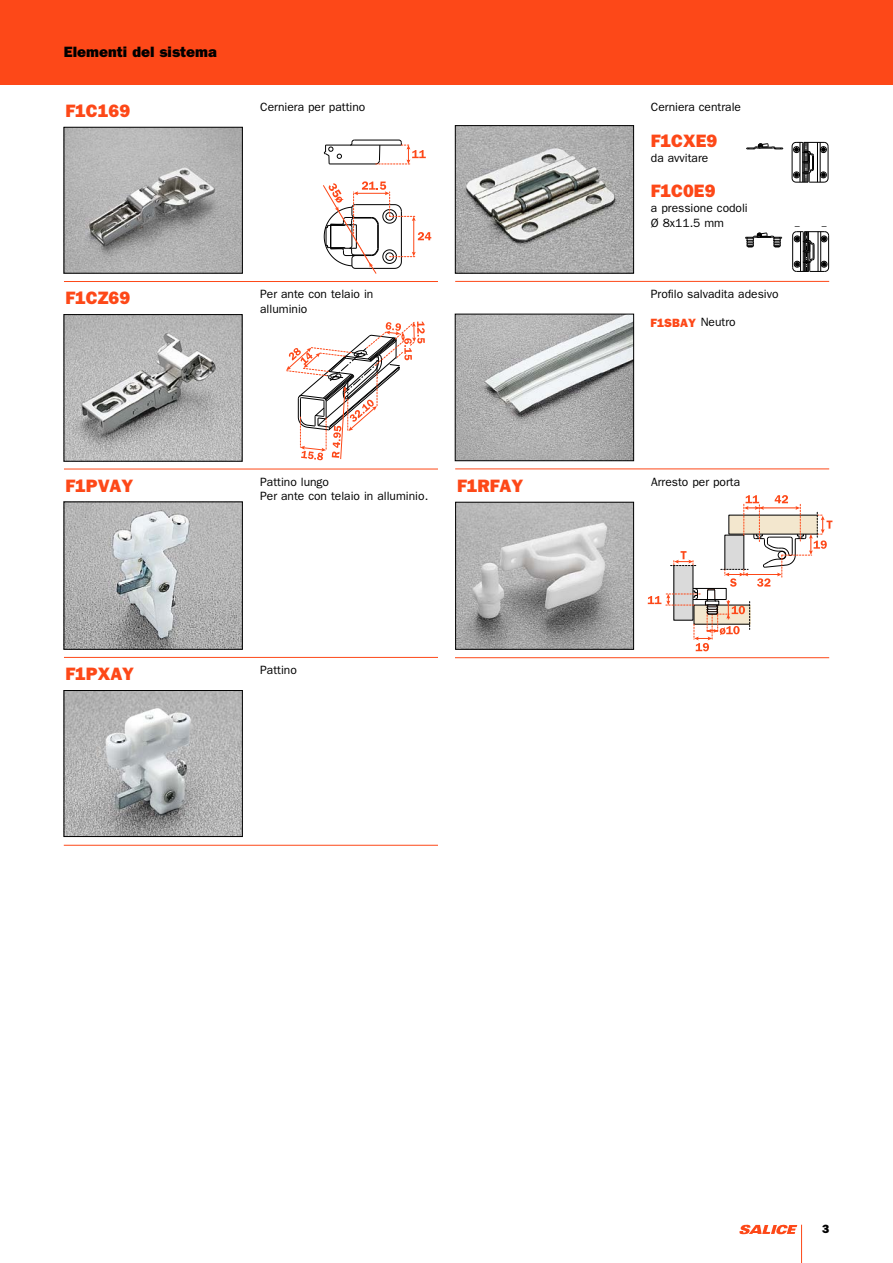
<style>
.page{position:relative;width:893px;height:1263px;background:#fff}
.page>*{position:absolute;margin:0;border:0;box-sizing:border-box;transform-origin:0 0}
.t1{font:18px "ITC Franklin Gothic Std Hvy";color:#fd4818}
.t2{font:15px "ITC Franklin Gothic Std Hvy";color:#000}
.t3{font:12px/14.4px "ITC Franklin Gothic Std";color:#000}
.t4{font:12px "ITC Franklin Gothic Std Hvy";color:#fd4818}
.t5{font:12px "ITC Franklin Gothic Std Hvy";color:#000}
.s1{font-family:"ITC Franklin Gothic Std";color:#000}
</style>
<div class="page">
<div style="left:0;top:0;width:893px;height:85px;background:#fd4818"></div>
<hr style="left:64px;top:281px;width:374px;height:1px;background:#fd4818">
<hr style="left:64px;top:469px;width:374px;height:1px;background:#fd4818">
<hr style="left:64px;top:657px;width:374px;height:1px;background:#fd4818">
<img style="left:66px;top:316px;width:175px;height:144px">
<div style="left:64px;top:314px;width:179px;height:148px;border:1px solid #000"></div>
<img style="left:66px;top:503px;width:175px;height:145px">
<div style="left:64px;top:501px;width:179px;height:149px;border:1px solid #000"></div>
<img style="left:66px;top:692px;width:175px;height:143px">
<div style="left:64px;top:690px;width:179px;height:147px;border:1px solid #000"></div>
<img style="left:457px;top:127px;width:175px;height:145px">
<div style="left:455px;top:125px;width:179px;height:149px;border:1px solid #000"></div>
<img style="left:66px;top:129px;width:175px;height:143px">
<div style="left:64px;top:127px;width:179px;height:147px;border:1px solid #000"></div>
<svg style="left:323px;top:181px;width:108px;height:92px"></svg>
<svg style="left:324px;top:139px;width:102px;height:26px"></svg>
<svg style="left:286px;top:321px;width:139px;height:139px"></svg>
<svg style="left:792px;top:231px;width:37px;height:41px"></svg>
<svg style="left:746px;top:143px;width:37px;height:7px"></svg>
<svg style="left:745px;top:232px;width:37px;height:16px"></svg>
<hr style="left:455px;top:281px;width:374px;height:1px;background:#fd4818">
<hr style="left:455px;top:468px;width:374px;height:1px;background:#fd4818">
<img style="left:457px;top:316px;width:175px;height:143px">
<div style="left:455px;top:314px;width:179px;height:147px;border:1px solid #000"></div>
<img style="left:457px;top:504px;width:175px;height:144px">
<div style="left:455px;top:502px;width:179px;height:148px;border:1px solid #000"></div>
<svg style="left:648px;top:495px;width:184px;height:156px"></svg>
<hr style="left:64px;top:845px;width:374px;height:1px;background:#fd4818">
<hr style="left:455px;top:657px;width:374px;height:1px;background:#fd4818">
<svg style="left:791px;top:141px;width:38px;height:42px"></svg>
<hr style="left:801px;top:1225px;width:1px;height:38px;background:#fd4818">
<svg style="left:739px;top:1225px;width:58px;height:9px"></svg>
<p class="t2" style="left:64px;top:43px;width:155px">Elementi del sistema</p>
<h1 class="t1" style="left:65px;top:100px;width:66px">F1C169</h1>
<p class="t3" style="left:260px;top:100px;width:107px">Cerniera per pattino</p>
<p class="t3" style="left:651px;top:100px;width:92px">Cerniera centrale</p>
<h1 class="t1" style="left:651px;top:130px;width:68px">F1CXE9</h1>
<h1 class="t1" style="left:651px;top:181px;width:66px">F1C0E9</h1>
<p class="t3" style="left:651px;top:150px;width:59px">da avvitare</p>
<p class="t3" style="left:651px;top:201px;width:98px">a pressione codoli<br>Ø 8x11.5 mm</p>
<h1 class="t1" style="left:65px;top:287px;width:66px">F1CZ69</h1>
<p class="t3" style="left:260px;top:287px;width:115px">Per ante con telaio in alluminio</p>
<p class="t3" style="left:651px;top:287px;width:129px">Profilo salvadita adesivo</p>
<p class="t4" style="left:651px;top:315px;width:87px">F1SBAY <span class="s1">Neutro</span></p>
<h1 class="t1" style="left:65px;top:475px;width:70px">F1PVAY</h1>
<p class="t3" style="left:260px;top:474px;width:170px">Pattino lungo<br>Per ante con telaio in alluminio.</p>
<h1 class="t1" style="left:457px;top:475px;width:68px">F1RFAY</h1>
<p class="t3" style="left:651px;top:475px;width:91px">Arresto per porta</p>
<h1 class="t1" style="left:65px;top:663px;width:70px">F1PXAY</h1>
<p class="t3" style="left:260px;top:663px;width:38px">Pattino</p>
<p class="t5" style="left:822px;top:1222px;width:9px">3</p>
</div>
